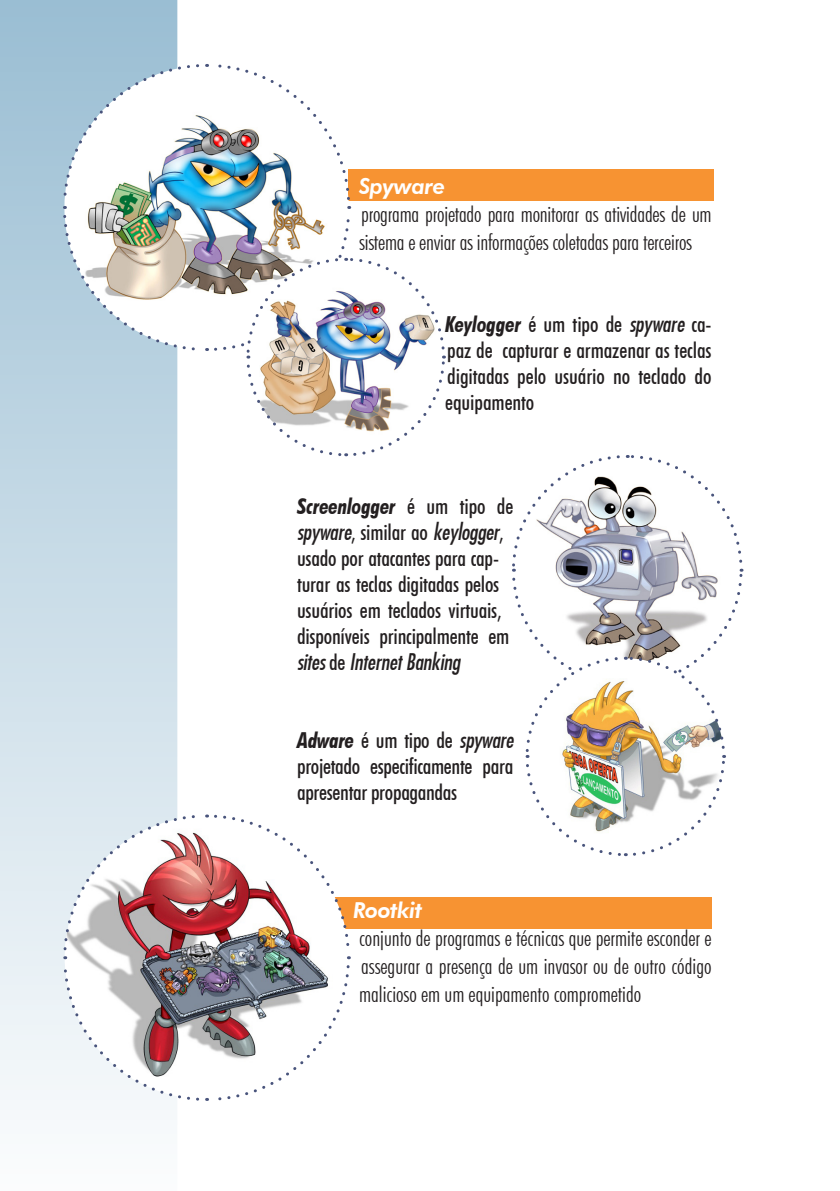
<style>
.page{position:relative;width:840px;height:1191px;background:#fff}
.page>*{position:absolute;margin:0;border:0;box-sizing:border-box;transform-origin:0 0}
.t1{font:500 condensed 22px/26px "Futura BT";letter-spacing:-.01em;color:#231f20;text-align:justify}
.t2{font:300 condensed 22px/28px "Futura BT";letter-spacing:-.01em;color:#231f20}
.t3{font:italic 800 22px "Futura BT";letter-spacing:-.02em;color:#fff}
.s1{font-weight:700;font-style:italic}
.s2{font-family:"Futura Md Cn BT Italic";font-weight:400;font-stretch:normal}
</style>
<div class="page">
<div style="left:348px;top:169px;width:364px;height:32px;background:#f79332"></div>
<div style="left:286px;top:896px;width:425px;height:32px;background:#f79332"></div>
<svg style="left:0;top:0;width:177px;height:1110px;background:#c7dae6"></svg>
<svg style="left:512px;top:455px;width:231px;height:402px"></svg>
<img style="left:61px;top:62px;width:385px;height:396px">
<img style="left:62px;top:813px;width:289px;height:289px">
<p class="t3" style="left:359px;top:173px;width:88px">Spyware</p>
<p class="t2" style="left:359px;top:200px;width:354px">programa projetado para monitorar as atividades de um sistema e enviar as informações coletadas para terceiros</p>
<p class="t1" style="left:445px;top:311px;width:268px"><span class="s1">Keylogger</span> é um tipo de <span class="s2">spyware</span> ca&shy;paz de capturar e armazenar as teclas digitadas pelo usuário no teclado do equipamento</p>
<p class="t1" style="left:297px;top:493px;width:218px;text-align:left"><span class="s1">Screenlogger</span> é um tipo de <span class="s2">spyware</span>, similar ao <span class="s2">keylogger</span>, usado por atacantes para cap&shy;turar as teclas digitadas pelos usuários em teclados virtuais, disponíveis principalmente em <span class="s2">sites</span> de <span class="s2">Internet Banking</span></p>
<p class="t1" style="left:297px;top:727px;width:217px"><span class="s1">Adware</span> é um tipo de <span class="s2">spyware </span>projetado especificamente para apresentar propagandas</p>
<p class="t3" style="left:353px;top:897px;width:71px">Rootkit</p>
<p class="t2" style="left:359px;top:924px;width:353px;text-align:justify">conjunto de programas e técnicas que permite esconder e assegurar a presença de um invasor ou de outro código malicioso em um equipamento comprometido</p>
</div>
